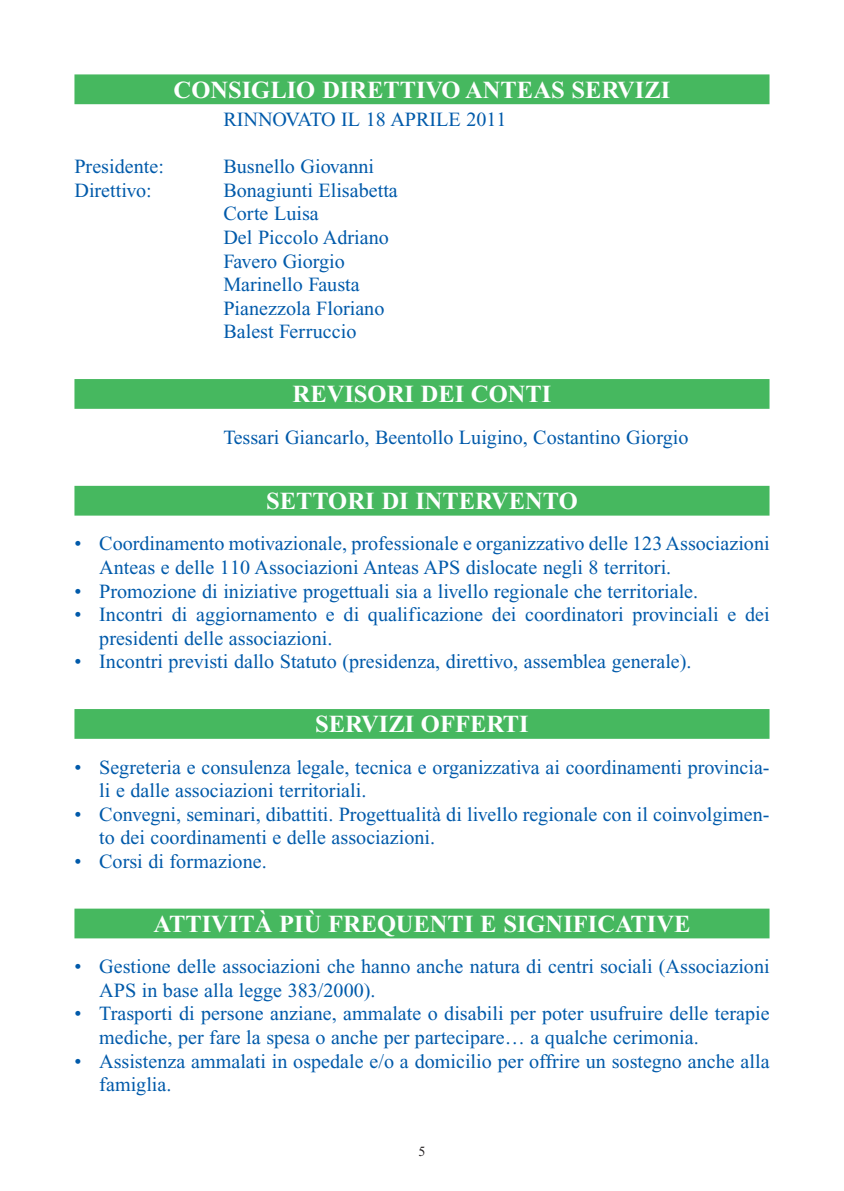
<style>
.page{position:relative;width:844px;height:1191px;background:#fff}
.page>*{position:absolute;margin:0;border:0;box-sizing:border-box;transform-origin:0 0}
.t1{font:700 24.5px "Times New Roman";color:#fff}
.t2{font:20.12px/23.6px "Times New Roman";color:#015aaa}
.t3{font:14px "Times New Roman";color:#231f20}
</style>
<div class="page">
<div style="left:74px;top:74px;width:695px;height:30px;background:#46b85f"></div>
<div style="left:74px;top:379px;width:695px;height:30px;background:#46b85f"></div>
<div style="left:74px;top:486px;width:695px;height:29px;background:#46b85f"></div>
<div style="left:74px;top:709px;width:695px;height:30px;background:#46b85f"></div>
<div style="left:74px;top:908px;width:695px;height:30px;background:#46b85f"></div>
<p class="t1" style="left:173px;top:82px;width:498px">CONSIGLIO DIRETTIVO ANTEAS SERVIZI</p>
<p class="t2" style="left:223px;top:109px;width:285px">RINNOVATO IL 18 APRILE 2011</p>
<p class="t2" style="left:74px;top:156px;width:91px">Presidente:</p>
<p class="t2" style="left:223px;top:156px;width:152px">Busnello Giovanni</p>
<p class="t2" style="left:74px;top:180px;width:79px">Direttivo:</p>
<p class="t2" style="left:223px;top:180px;width:176px">Bonagiunti Elisabetta<br>Corte Luisa<br>Del Piccolo Adriano<br>Favero Giorgio<br>Marinello Fausta<br>Pianezzola Floriano<br>Balest Ferruccio</p>
<p class="t1" style="left:292px;top:386px;width:260px">REVISORI DEI CONTI</p>
<p class="t2" style="left:223px;top:427px;width:466px">Tessari Giancarlo, Beentollo Luigino, Costantino Giorgio</p>
<p class="t1" style="left:266px;top:493px;width:313px">SETTORI DI INTERVENTO</p>
<p class="t2" style="left:99px;top:533px;width:671px;text-indent:-25px">• Coordinamento motivazionale, professionale e organizzativo delle 123 Associazioni<br>Anteas e delle 110 Associazioni Anteas APS dislocate negli 8 territori.</p>
<p class="t2" style="left:74px;top:581px;width:625px">• Promozione di iniziative progettuali sia a livello regionale che territoriale.</p>
<p class="t2" style="left:99px;top:604px;width:671px;text-indent:-25px">• Incontri di aggiornamento e di qualificazione dei coordinatori provinciali e dei presidenti delle associazioni.</p>
<p class="t2" style="left:74px;top:652px;width:618px">• Incontri previsti dallo Statuto (presidenza, direttivo, assemblea generale).</p>
<p class="t1" style="left:315px;top:716px;width:215px">SERVIZI OFFERTI</p>
<p class="t2" style="left:99px;top:757px;width:671px;text-indent:-25px">• Segreteria e consulenza legale, tecnica e organizzativa ai coordinamenti provincia&shy;li e dalle associazioni territoriali.</p>
<p class="t2" style="left:99px;top:804px;width:671px;text-indent:-25px">• Convegni, seminari, dibattiti. Progettualità di livello regionale con il coinvolgimen&shy;to dei coordinamenti e delle associazioni.</p>
<p class="t2" style="left:74px;top:851px;width:194px">• Corsi di formazione.</p>
<p class="t1" style="left:154px;top:915px;width:538px">ATTIVITÀ PIÙ FREQUENTI E SIGNIFICATIVE</p>
<p class="t2" style="left:99px;top:956px;width:671px;text-indent:-25px">• Gestione delle associazioni che hanno anche natura di centri sociali (Associazioni<br>APS in base alla legge 383/2000).</p>
<p class="t2" style="left:99px;top:1003px;width:671px;text-indent:-25px">• Trasporti di persone anziane, ammalate o disabili per poter usufruire delle terapie mediche, per fare la spesa o anche per partecipare… a qualche cerimonia.</p>
<p class="t2" style="left:99px;top:1051px;width:671px;text-indent:-25px">• Assistenza ammalati in ospedale e/o a domicilio per offrire un sostegno anche alla famiglia.</p>
<p class="t3" style="left:418px;top:1146px;width:8px">5</p>
</div>
